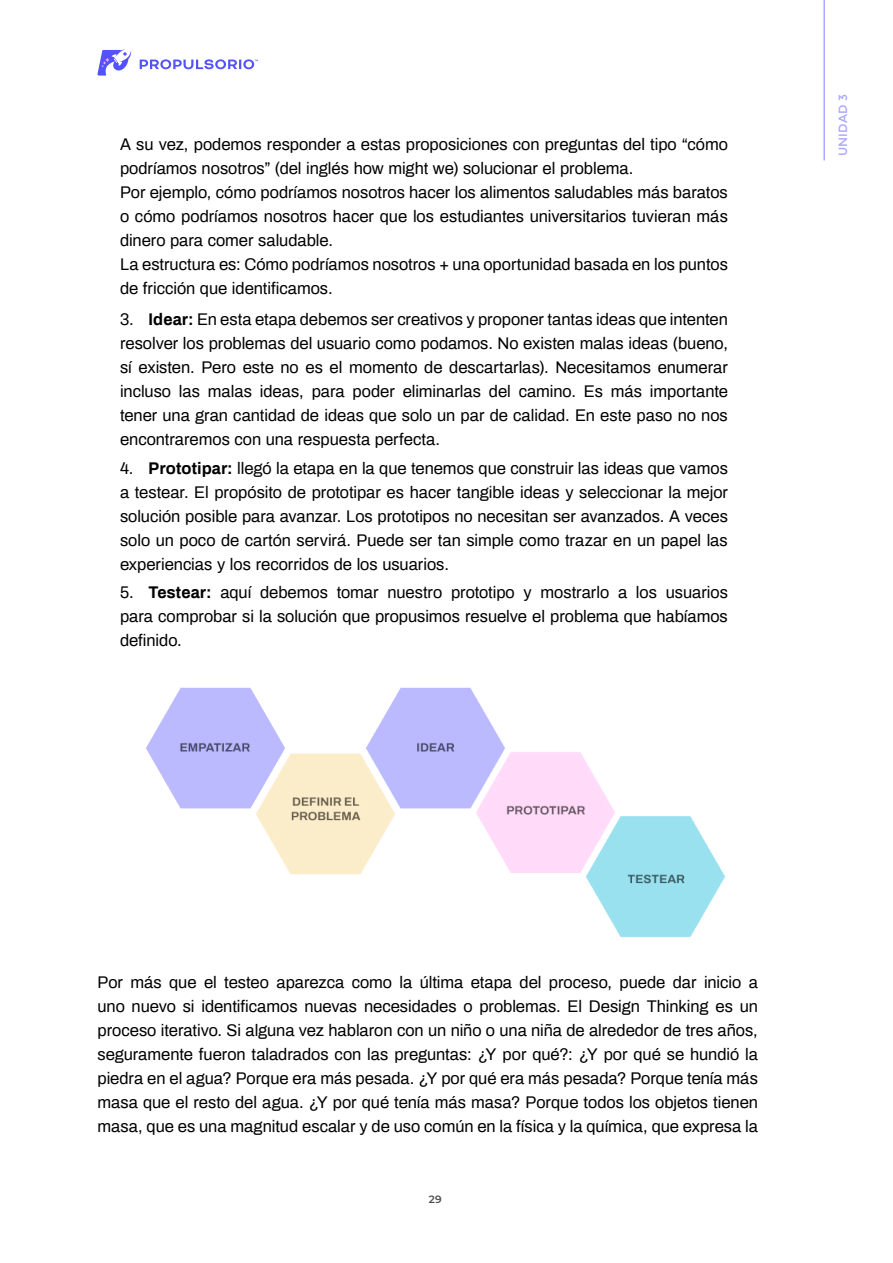
<style>
.page{position:relative;width:893px;height:1263px;background:#fff}
.page>*{position:absolute;margin:0;border:0;box-sizing:border-box;transform-origin:0 0}
.Texto-Parrafo{font:16.5px/24px "Archivo";color:#000;text-align:justify}
.t1{font:12px "Montserrat";color:#aaa8ff}
.t2{font:600 10.5px "Montserrat";color:#4d4d4d}
.s1{font-weight:700}
</style>
<div class="page">
<hr style="left:824px;top:0;width:1px;height:160px;background:#807dff">
<svg style="left:140px;top:59px;width:118px;height:10px"></svg>
<svg style="left:97px;top:49px;width:34px;height:27px"></svg>
<img style="left:146px;top:687px;width:579px;height:251px">
<p class="Texto-Parrafo" style="left:120px;top:131px;width:609px">A su vez, podemos responder a estas proposiciones con preguntas del tipo “cómo podríamos nosotros” (del inglés how might we) solucionar el problema.</p>
<p class="Texto-Parrafo" style="left:120px;top:179px;width:609px">Por ejemplo, cómo podríamos nosotros hacer los alimentos saludables más baratos o cómo podríamos nosotros hacer que los estudiantes universitarios tuvieran más dinero para comer saludable.</p>
<p class="Texto-Parrafo" style="left:120px;top:251px;width:609px">La estructura es: Cómo podríamos nosotros + una oportunidad basada en los puntos de fricción que identificamos.</p>
<p class="Texto-Parrafo" style="left:120px;top:306px;width:609px">3. <span class="s1">Idear:</span> En esta etapa debemos ser creativos y proponer tantas ideas que intenten resolver los problemas del usuario como podamos. No existen malas ideas (bueno, sí existen. Pero este no es el momento de descartarlas). Necesitamos enumerar incluso las malas ideas, para poder eliminarlas del camino. Es más importante tener una gran cantidad de ideas que solo un par de calidad. En este paso no nos encontraremos con una respuesta perfecta.</p>
<p class="Texto-Parrafo" style="left:120px;top:455px;width:609px">4. <span class="s1">Prototipar:</span> llegó la etapa en la que tenemos que construir las ideas que vamos a testear. El propósito de prototipar es hacer tangible ideas y seleccionar la mejor solución posible para avanzar. Los prototipos no necesitan ser avanzados. A veces solo un poco de cartón servirá. Puede ser tan simple como trazar en un papel las experiencias y los recorridos de los usuarios.</p>
<p class="Texto-Parrafo" style="left:120px;top:579px;width:609px">5. <span class="s1">Testear:</span> aquí debemos tomar nuestro prototipo y mostrarlo a los usuarios para comprobar si la solución que propusimos resuelve el problema que habíamos definido.</p>
<p class="t1" style="left:836px;top:156px;width:63px;rotate:-90deg">UNIDAD 3</p>
<p class="Texto-Parrafo" style="left:98px;top:969px;width:662px">Por más que el testeo aparezca como la última etapa del proceso, puede dar inicio a uno nuevo si identificamos nuevas necesidades o problemas. El Design Thinking es un proceso iterativo. Si alguna vez hablaron con un niño o una niña de alrededor de tres años, seguramente fueron taladrados con las preguntas: ¿Y por qué?: ¿Y por qué se hundió la piedra en el agua? Porque era más pesada. ¿Y por qué era más pesada? Porque tenía más masa que el resto del agua. ¿Y por qué tenía más masa? Porque todos los objetos tienen masa, que es una magnitud escalar y de uso común en la física y la química, que expresa la</p>
<p class="t2" style="left:429px;top:1192px;width:15px">29</p>
</div>
